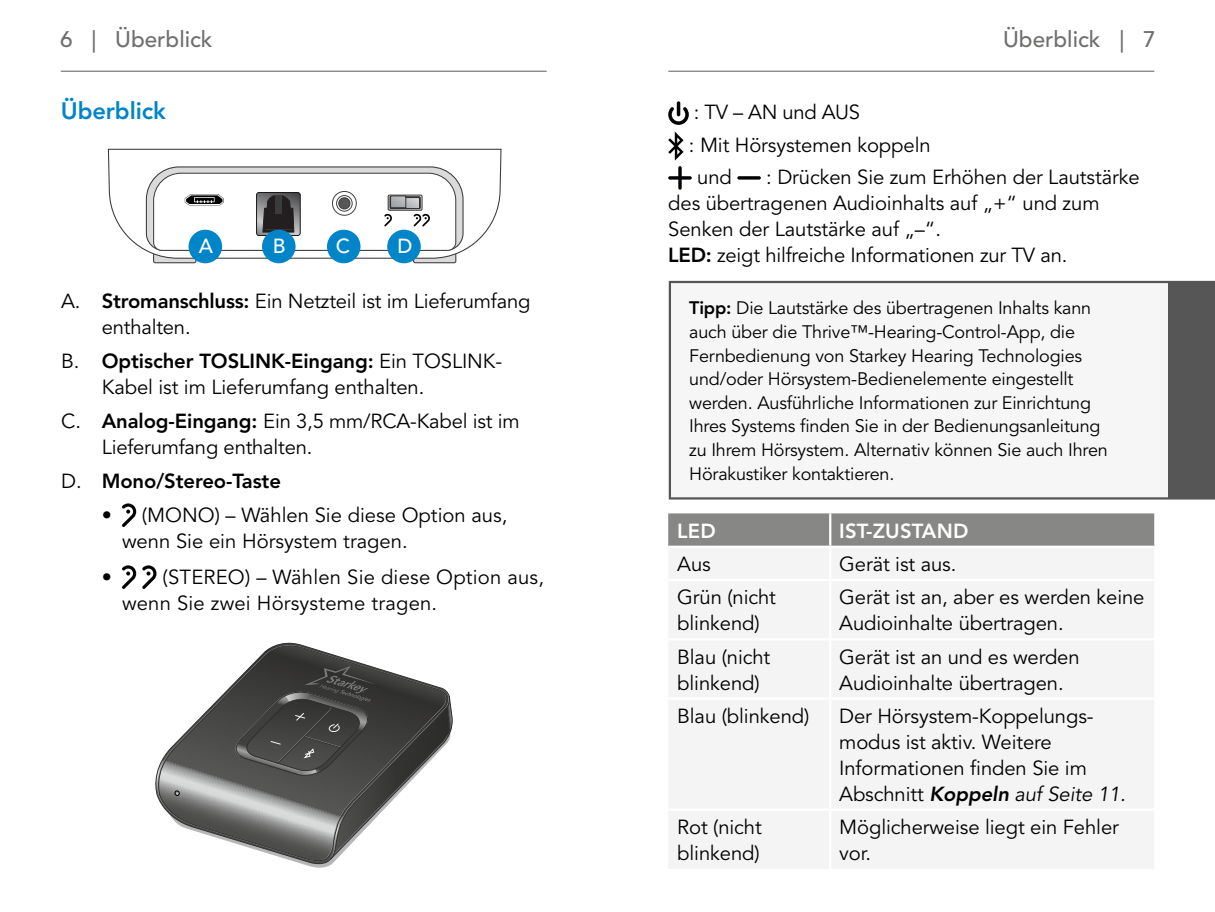
<style>
.page{position:relative;width:1215px;height:912px;background:#fff}
.page>*{position:absolute;margin:0;border:0;box-sizing:border-box;transform-origin:0 0}
.t1{font:800 23.62px "Avenir LT Std";letter-spacing:-.005em;color:#0085c9}
.t2{font:22.5px "Avenir LT SLI Std Medium";color:#6f6f6e}
.t3{font:20.25px/25.9px "Avenir LT SLI Std Book";letter-spacing:-.005em;color:#000}
.t4{font:800 20.25px "Avenir LT Std";letter-spacing:-.005em;color:#000}
.t5{font:italic 20.25px "Avenir LT Std";letter-spacing:-.005em;color:#000}
.t6{font:800 20.25px "Avenir LT Std";letter-spacing:.01em;color:#fff}
.t7{font:20.25px "Avenir LT SLI Std Medium";color:#fff}
.t8{font:18px/23.6px "Avenir LT SLI Std Book";letter-spacing:-.01em;color:#000}
.s1{font-family:"Avenir LT Std";font-weight:800}
.s2{font-family:"Avenir LT SLI Std Book";font-weight:400}
.s3{font-family:"Avenir LT SLI Std Book";font-style:normal}
.s4{font-weight:800}
</style>
<div class="page">
<svg style="left:122px;top:503px;width:15px;height:24px"></svg>
<svg style="left:122px;top:565px;width:35px;height:23px"></svg>
<svg style="left:668px;top:107px;width:21px;height:18px"></svg>
<hr style="left:677px;top:101px;width:3px;height:15px;background:#020204;border-radius:2px">
<svg style="left:668px;top:131px;width:16px;height:29px"></svg>
<svg style="left:668px;top:166px;width:24px;height:24px"></svg>
<hr style="left:737px;top:176px;width:24px;height:3px;background:#020204;border-radius:2px">
<div style="left:668px;top:513px;width:486px;height:32px;background:#878786"></div>
<div style="left:669px;top:548px;width:485px;height:320px;background:#f4f4f4"></div>
<hr style="left:829px;top:513px;width:2px;height:32px;background:#fff">
<hr style="left:829px;top:547px;width:2px;height:31px;background:#fff">
<hr style="left:668px;top:578px;width:162px;height:3px;background:#fff">
<hr style="left:830px;top:578px;width:324px;height:3px;background:#fff">
<hr style="left:829px;top:581px;width:2px;height:57px;background:#fff">
<hr style="left:668px;top:638px;width:162px;height:2px;background:#fff">
<hr style="left:830px;top:638px;width:324px;height:2px;background:#fff">
<hr style="left:829px;top:640px;width:2px;height:57px;background:#fff">
<hr style="left:668px;top:697px;width:162px;height:2px;background:#fff">
<hr style="left:830px;top:697px;width:324px;height:2px;background:#fff">
<hr style="left:829px;top:699px;width:2px;height:109px;background:#fff">
<hr style="left:668px;top:808px;width:162px;height:2px;background:#fff">
<hr style="left:830px;top:808px;width:324px;height:2px;background:#fff">
<hr style="left:829px;top:810px;width:2px;height:58px;background:#fff">
<div style="left:154px;top:252px;width:42px;height:11px;background:#dadada;border-radius:2px"></div>
<div style="left:153px;top:251px;width:43px;height:12px;border:1px solid #3b3b3a;border-radius:2px"></div>
<div style="left:414px;top:252px;width:42px;height:11px;background:#dadada;border-radius:2px"></div>
<div style="left:413px;top:251px;width:43px;height:12px;border:1px solid #3b3b3a;border-radius:2px"></div>
<svg style="left:108px;top:149px;width:394px;height:110px"></svg>
<div style="left:189px;top:230px;width:33px;height:33px;background:#0085c9;border-radius:50%"></div>
<div style="left:262px;top:230px;width:34px;height:33px;background:#0085c9;border-radius:50%"></div>
<div style="left:327px;top:230px;width:34px;height:33px;background:#0085c9;border-radius:50%"></div>
<div style="left:387px;top:230px;width:34px;height:33px;background:#0085c9;border-radius:50%"></div>
<svg style="left:155px;top:642px;width:213px;height:221px"></svg>
<svg style="left:174px;top:790px;width:6px;height:5px"></svg>
<svg style="left:228px;top:665px;width:225px;height:196px"></svg>
<div style="left:669px;top:281px;width:546px;height:218px;background:#f6f6f6"></div>
<div style="left:1168px;top:281px;width:47px;height:217px;background:#565656"></div>
<hr style="left:668px;top:71px;width:486px;height:1px;background:#6f6f6e">
<hr style="left:61px;top:71px;width:486px;height:1px;background:#6f6f6e">
<p class="t2" style="left:60px;top:27px;width:154px">6 | Überblick</p>
<p class="t2" style="left:1003px;top:27px;width:154px">Überblick | 7</p>
<p class="t1" style="left:61px;top:97px;width:106px">Überblick</p>
<p class="t3" style="left:694px;top:100px;width:168px">: TV – AN und AUS</p>
<p class="t3" style="left:689px;top:132px;width:243px">: Mit Hörsystemen koppeln</p>
<p class="t3" style="left:697px;top:164px;width:36px">und</p>
<p class="t3" style="left:668px;top:164px;width:473px;text-indent:98px">: Drücken Sie zum Erhöhen der Lautstärke des übertragenen Audioinhalts auf „+“ und zum Senken der Lautstärke auf „–“.<br><span class="s1">LED:</span> zeigt hilfreiche Informationen zur TV an.</p>
<p class="t7" style="left:199px;top:234px;width:16px">A</p>
<p class="t7" style="left:273px;top:234px;width:14px">B</p>
<p class="t7" style="left:336px;top:234px;width:16px">C</p>
<p class="t7" style="left:397px;top:234px;width:17px">D</p>
<p class="t3" style="left:102px;top:289px;width:430px;text-indent:-41px">A. <span class="s1">Stromanschluss:</span> Ein Netzteil ist im Lieferumfang enthalten.</p>
<p class="t4" style="left:61px;top:349px;width:443px"><span class="s2">B.</span> Optischer TOSLINK-Eingang: <span class="s2">Ein TOSLINK-</span></p>
<p class="t3" style="left:61px;top:370px;width:460px;line-height:34px;text-indent:40px">Kabel ist im Lieferumfang enthalten.<br>C. <span class="s1">Analog-Eingang:</span> Ein 3,5 mm/RCA-Kabel ist im</p>
<p class="t3" style="left:102px;top:434px;width:212px">Lieferumfang enthalten.</p>
<p class="t4" style="left:61px;top:468px;width:221px"><span class="s2">D.</span> Mono/Stereo-Taste</p>
<p class="t3" style="left:122px;top:502px;width:387px;text-indent:-20px">• (MONO) – Wählen Sie diese Option aus, wenn Sie ein Hörsystem tragen.</p>
<p class="t3" style="left:102px;top:564px;width:12px">•</p>
<p class="t3" style="left:122px;top:564px;width:424px;text-indent:41px">(STEREO) – Wählen Sie diese Option aus, wenn Sie zwei Hörsysteme tragen.</p>
<p class="t8" style="left:689px;top:297px;width:420px"><span class="s1">Tipp:</span> Die Lautstärke des übertragenen Inhalts kann auch über die Thrive™-Hearing-Control-App, die Fernbedienung von Starkey Hearing Technologies und/oder Hörsystem-Bedienelemente eingestellt werden. Ausführliche Informationen zur Einrichtung Ihres Systems finden Sie in der Bedienungsanleitung zu Ihrem Hörsystem. Alternativ können Sie auch Ihren Hörakustiker kontaktieren.</p>
<p class="t6" style="left:677px;top:518px;width:40px">LED</p>
<p class="t6" style="left:839px;top:518px;width:131px">IST-ZUSTAND</p>
<p class="t3" style="left:677px;top:551px;width:35px">Aus</p>
<p class="t3" style="left:839px;top:551px;width:119px">Gerät ist aus.</p>
<p class="t3" style="left:677px;top:585px;width:100px">Grün (nicht blinkend)</p>
<p class="t3" style="left:839px;top:585px;width:307px">Gerät ist an, aber es werden keine<br>Audioinhalte übertragen.</p>
<p class="t3" style="left:677px;top:644px;width:95px">Blau (nicht blinkend)</p>
<p class="t3" style="left:839px;top:644px;width:242px">Gerät ist an und es werden<br>Audioinhalte übertragen.</p>
<p class="t3" style="left:677px;top:703px;width:134px">Blau (blinkend)</p>
<p class="t3" style="left:839px;top:703px;width:254px">Der Hörsystem-Koppelungs&shy;modus ist aktiv. Weitere<br>Informationen finden Sie im</p>
<p class="t5" style="left:839px;top:781px;width:288px"><span class="s3">Abschnitt</span> <span class="s4">Koppeln</span> auf Seite 11.</p>
<p class="t3" style="left:677px;top:814px;width:86px">Rot (nicht blinkend)</p>
<p class="t3" style="left:839px;top:814px;width:281px">Möglicherweise liegt ein Fehler vor.</p>
</div>
